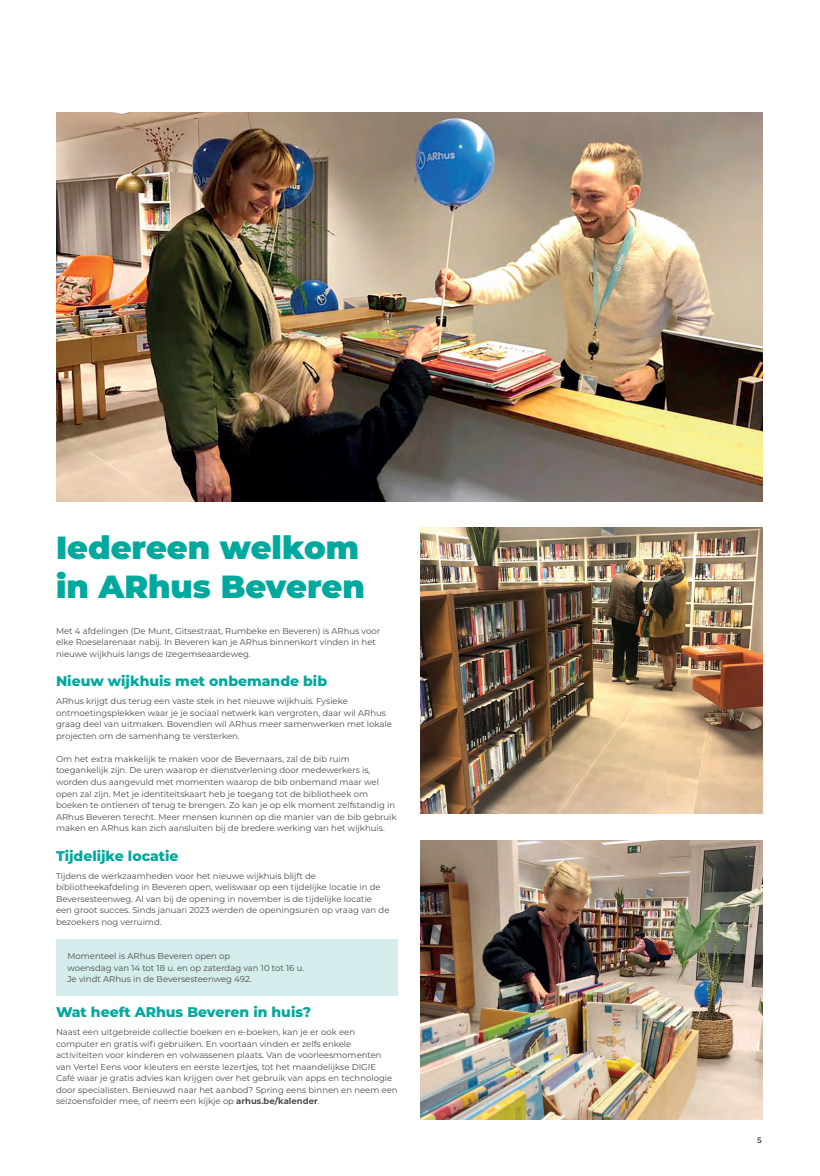
<style>
.page{position:relative;width:820px;height:1176px;background:#fff}
.page>*{position:absolute;margin:0;border:0;box-sizing:border-box;transform-origin:0 0}
.t1{font:900 32px/38.4px "Montserrat";color:#00a99d}
.t2{font:800 14px "Montserrat";color:#00a99d}
.t3{font:8.5px/11.5px "Montserrat";color:#494a4b}
.t4{font:600 8px "Montserrat";color:#494a4b}
.s1{font-weight:700}
</style>
<div class="page">
<div style="left:56px;top:939px;width:342px;height:56px;background:#d4eceb"></div>
<img style="left:56px;top:113px;width:706px;height:388px">
<img style="left:420px;top:527px;width:342px;height:286px">
<img style="left:420px;top:840px;width:342px;height:279px">
<h1 class="t1" style="left:56px;top:526px;width:310px">Iedereen welkom in ARhus Beveren</h1>
<p class="t3" style="left:56px;top:624px;width:326px">Met 4 afdelingen (De Munt, Gitsestraat, Rumbeke en Beveren) is ARhus voor elke Roeselarenaar nabij. In Beveren kan je ARhus binnenkort vinden in het nieuwe wijkhuis langs de Izegemseaardeweg.</p>
<h2 class="t2" style="left:56px;top:671px;width:272px">Nieuw wijkhuis met onbemande bib</h2>
<p class="t3" style="left:56px;top:695px;width:337px">ARhus krijgt dus terug een vaste stek in het nieuwe wijkhuis. Fysieke ontmoetingsplekken waar je je sociaal netwerk kan vergroten, daar wil ARhus graag deel van uitmaken. Bovendien wil ARhus meer samenwerken met lokale projecten om de samenhang te versterken.</p>
<p class="t3" style="left:56px;top:752px;width:342px">Om het extra makkelijk te maken voor de Bevernaars, zal de bib ruim toegankelijk zijn. De uren waarop er dienstverlening door medewerkers is, worden dus aangevuld met momenten waarop de bib onbemand maar wel open zal zijn. Met je identiteitskaart heb je toegang tot de bibliotheek om boeken te ontlenen of terug te brengen. Zo kan je op elk moment zelfstandig in ARhus Beveren terecht. Meer mensen kunnen op die manier van de bib gebruik maken en ARhus kan zich aansluiten bij de bredere werking van het wijkhuis.</p>
<h2 class="t2" style="left:56px;top:845px;width:124px">Tijdelijke locatie</h2>
<p class="t3" style="left:56px;top:869px;width:335px">Tijdens de werkzaamheden voor het nieuwe wijkhuis blijft de bibliotheekafdeling in Beveren open, weliswaar op een tijdelijke locatie in de Beversesteenweg. Al van bij de opening in november is de tijdelijke locatie een groot succes. Sinds januari 2023 werden de openingsuren op vraag van de bezoekers nog verruimd.</p>
<p class="t3" style="left:67px;top:949px;width:238px">Momenteel is ARhus Beveren open op<br>woensdag van 14 tot 18 u. en op zaterdag van 10 tot 16 u.<br>Je vindt ARhus in de Beversesteenweg 492.</p>
<h2 class="t2" style="left:56px;top:1001px;width:257px">Wat heeft ARhus Beveren in huis?</h2>
<p class="t3" style="left:56px;top:1025px;width:343px">Naast een uitgebreide collectie boeken en e-boeken, kan je er ook een computer en gratis wifi gebruiken. En voortaan vinden er zelfs enkele activiteiten voor kinderen en volwassenen plaats. Van de voorleesmomenten van Vertel Eens voor kleuters en eerste lezertjes, tot het maandelijkse DIGIE<br>Café waar je gratis advies kan krijgen over het gebruik van apps en technologie door specialisten. Benieuwd naar het aanbod? Spring eens binnen en neem een seizoensfolder mee, of neem een kijkje op <span class="s1">arhus.be/kalender</span>.</p>
<p class="t4" style="left:757px;top:1133px;width:6px">5</p>
</div>
